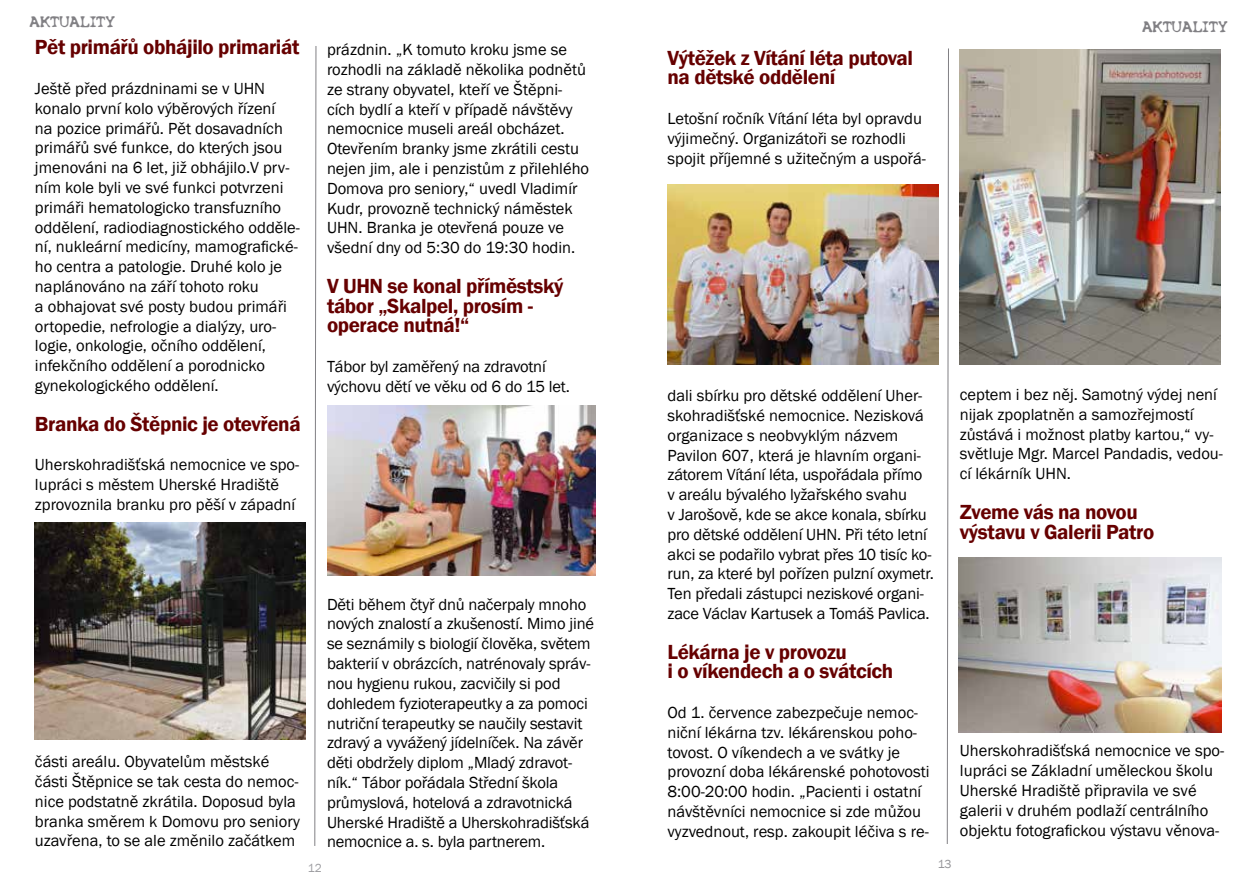
<style>
.page{position:relative;width:1259px;height:893px;background:#fff}
.page>*{position:absolute;margin:0;border:0;box-sizing:border-box;transform-origin:0 0}
.t1{font:600 21px/19.8px "Franklin Gothic";letter-spacing:-.02em;color:#600}
.t2{font:16.5px/19.8px "Franklin Gothic";color:#000}
.t3{font:14.4px "X Files Regular";color:#818084}
.t4{font:12px "Franklin Gothic";color:#9c9ca0}
.t5{font:12px "Franklin Gothic";color:#939397}
</style>
<div class="page">
<svg style="left:315px;top:46px;width:1px;height:800px"></svg>
<img style="left:34px;top:523px;width:271px;height:216px">
<img style="left:327px;top:406px;width:268px;height:170px">
<svg style="left:947px;top:100px;width:1px;height:744px"></svg>
<img style="left:667px;top:185px;width:271px;height:179px">
<img style="left:960px;top:50px;width:260px;height:314px">
<img style="left:959px;top:558px;width:262px;height:175px">
<p class="t3" style="left:30px;top:16px;width:87px">AKTUALITY</p>
<p class="t1" style="left:35px;top:38px;width:266px">Pět primářů obhájilo primariát</p>
<p class="t2" style="left:35px;top:79px;width:266px">Ještě před prázdninami se v UHN konalo první kolo výběrových řízení<br>na pozice primářů. Pět dosavadních primářů své funkce, do kterých jsou jmenováni na 6 let, již obhájilo.V prv&shy;ním kole byli ve své funkci potvrzeni primáři hematologicko transfuzního oddělení, radiodiagnostického odděle&shy;ní, nukleární medicíny, mamografické&shy;ho centra a patologie. Druhé kolo je naplánováno na září tohoto roku<br>a obhajovat své posty budou primáři ortopedie, nefrologie a dialýzy, uro&shy;logie, onkologie, očního oddělení, infekčního oddělení a porodnicko gynekologického oddělení.</p>
<p class="t1" style="left:35px;top:414px;width:267px">Branka do Štěpnic je otevřená</p>
<p class="t2" style="left:35px;top:455px;width:266px">Uherskohradišťská nemocnice ve spo&shy;lupráci s městem Uherské Hradiště zprovoznila branku pro pěší v západní</p>
<p class="t2" style="left:327px;top:40px;width:264px">prázdnin. „K tomuto kroku jsme se rozhodli na základě několika podnětů ze strany obyvatel, kteří ve Štěpni&shy;cích bydlí a kteří v případě návštěvy nemocnice museli areál obcházet.<br>Otevřením branky jsme zkrátili cestu nejen jim, ale i penzistům z přilehlého Domova pro seniory,“ uvedl Vladimír Kudr, provozně technický náměstek UHN. Branka je otevřená pouze ve všední dny od 5:30 do 19:30 hodin.</p>
<p class="t1" style="left:327px;top:276px;width:238px">V UHN se konal příměstský tábor „Skalpel, prosím - operace nutná!“</p>
<p class="t2" style="left:327px;top:357px;width:244px">Tábor byl zaměřený na zdravotní výchovu dětí ve věku od 6 do 15 let.</p>
<p class="t2" style="left:35px;top:752px;width:267px">části areálu. Obyvatelům městské části Štěpnice se tak cesta do nemoc&shy;nice podstatně zkrátila. Doposud byla branka směrem k Domovu pro seniory uzavřena, to se ale změnilo začátkem</p>
<p class="t2" style="left:327px;top:595px;width:268px">Děti během čtyř dnů načerpaly mnoho nových znalostí a zkušeností. Mimo jiné se seznámily s biologií člověka, světem bakterií v obrázcích, natrénovaly správ&shy;nou hygienu rukou, zacvičily si pod dohledem fyzioterapeutky a za pomoci nutriční terapeutky se naučily sestavit zdravý a vyvážený jídelníček. Na závěr děti obdržely diplom „Mladý zdravot&shy;ník.“ Tábor pořádala Střední škola průmyslová, hotelová a zdravotnická Uherské Hradiště a Uherskohradišťská nemocnice a. s. byla partnerem.</p>
<p class="t4" style="left:308px;top:860px;width:16px">12</p>
<p class="t1" style="left:667px;top:48px;width:247px">Výtěžek z Vítání léta putoval na dětské oddělení</p>
<p class="t2" style="left:667px;top:109px;width:260px">Letošní ročník Vítání léta byl opravdu výjimečný. Organizátoři se rozhodli spojit příjemné s užitečným a uspořá-</p>
<p class="t3" style="left:1142px;top:20px;width:87px">AKTUALITY</p>
<p class="t2" style="left:667px;top:386px;width:268px">dali sbírku pro dětské oddělení Uher&shy;skohradišťské nemocnice. Nezisková organizace s neobvyklým názvem Pavilon 607, která je hlavním organi&shy;zátorem Vítání léta, uspořádala přímo v areálu bývalého lyžařského svahu<br>v Jarošově, kde se akce konala, sbírku pro dětské oddělení UHN. Při této letní akci se podařilo vybrat přes 10 tisíc ko&shy;run, za které byl pořízen pulzní oxymetr.<br>Ten předali zástupci neziskové organi&shy;zace Václav Kartusek a Tomáš Pavlica.</p>
<p class="t1" style="left:667px;top:642px;width:227px">Lékárna je v provozu<br>i o víkendech a o svátcích</p>
<p class="t2" style="left:667px;top:703px;width:264px">Od 1. července zabezpečuje nemoc&shy;niční lékárna tzv. lékárenskou poho&shy;tovost. O víkendech a ve svátky je provozní doba lékárenské pohotovosti 8:00-20:00 hodin. „Pacienti i ostatní návštěvníci nemocnice si zde můžou vyzvednout, resp. zakoupit léčiva s re-</p>
<p class="t5" style="left:937px;top:857px;width:15px">13</p>
<p class="t2" style="left:960px;top:385px;width:264px">ceptem i bez něj. Samotný výdej není nijak zpoplatněn a samozřejmostí zůstává i možnost platby kartou,“ vy&shy;světluje Mgr. Marcel Pandadis, vedou&shy;cí lékárník UHN.</p>
<p class="t1" style="left:960px;top:502px;width:196px">Zveme vás na novou výstavu v Galerii Patro</p>
<p class="t2" style="left:960px;top:741px;width:266px">Uherskohradišťská nemocnice ve spo&shy;lupráci se Základní uměleckou školu Uherské Hradiště připravila ve své galerii v druhém podlaží centrálního objektu fotografickou výstavu věnova-</p>
</div>
